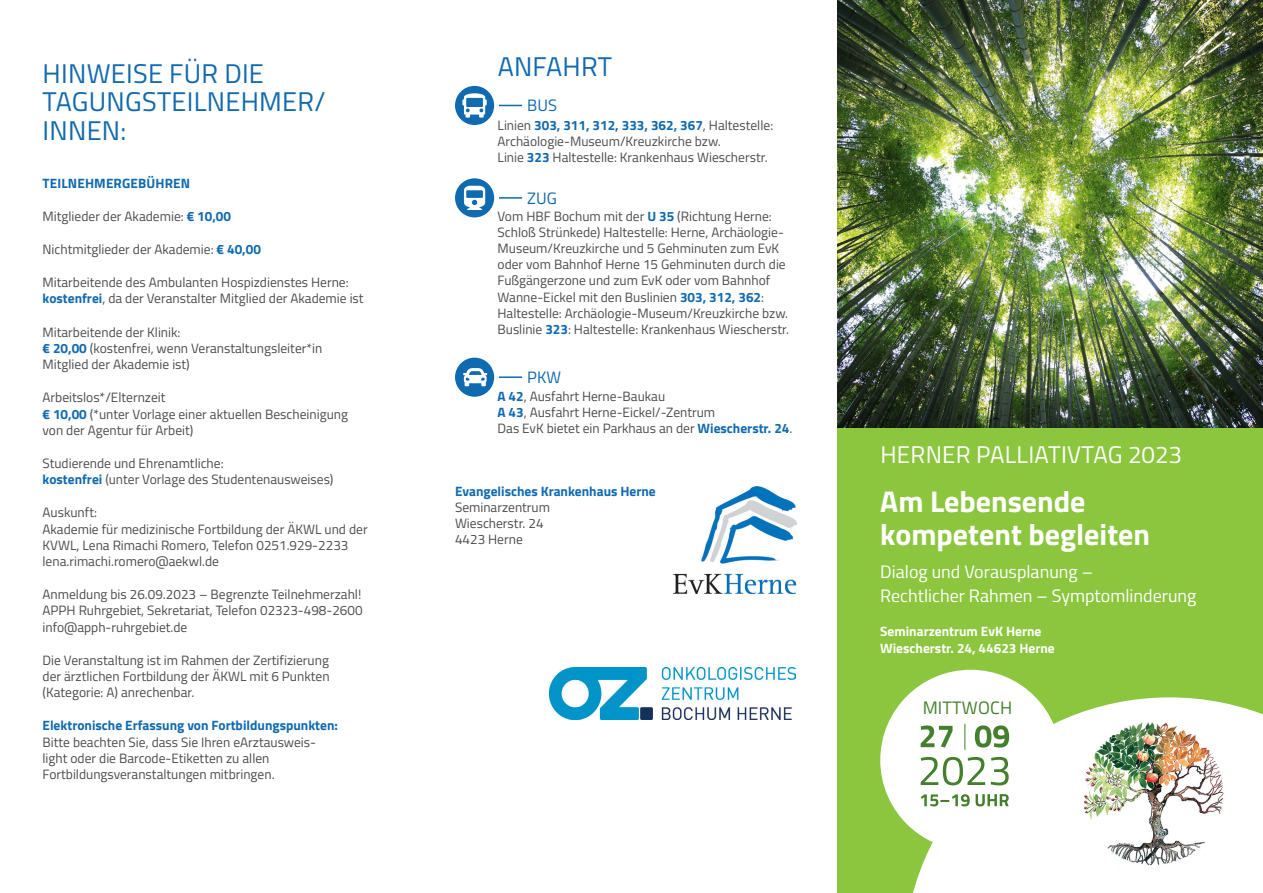
<style>
.page{position:relative;width:1263px;height:893px;background:#fff}
.page>*{position:absolute;margin:0;border:0;box-sizing:border-box;transform-origin:0 0}
.t1{font:700 30px/33px "Titillium Web";color:#fff}
.t2{font:27px/28.5px "Titillium Web";letter-spacing:.01em;color:#106ab0}
.t3{font:24.15px "Titillium Web";letter-spacing:.01em;color:#fff}
.t4{font:18px/24px "Titillium Web";color:#fff}
.t5{font:18px "Titillium Web";letter-spacing:.01em;color:#437f2c}
.t6{font:16.5px "Titillium Web";letter-spacing:.005em;color:#106ab0}
.t7{font:13.5px/16.2px "Titillium Web";color:#4b4c4d}
.t8{font:700 13.5px "Titillium Web";color:#106ab0}
.t9{font:700 13.5px/16.2px "Titillium Web";color:#fff}
.s1{font-weight:700;color:#106ab0}
</style>
<div class="page">
<div style="left:838px;top:0;width:425px;height:893px;background:#8bc63e"></div>
<img style="left:838px;top:0;width:425px;height:428px">
<div style="left:455px;top:86px;width:39px;height:39px;background:#106ab0;border-radius:50%"></div>
<svg style="left:462px;top:93px;width:25px;height:25px"></svg>
<svg style="left:499px;top:105px;width:23px;height:1px"></svg>
<div style="left:455px;top:178px;width:39px;height:39px;background:#106ab0;border-radius:50%"></div>
<svg style="left:464px;top:186px;width:21px;height:24px"></svg>
<hr style="left:499px;top:197px;width:23px;height:2px;background:#106ab0">
<div style="left:455px;top:358px;width:39px;height:39px;background:#106ab0;border-radius:50%"></div>
<svg style="left:463px;top:368px;width:24px;height:18px"></svg>
<hr style="left:499px;top:376px;width:23px;height:2px;background:#106ab0">
<img style="left:549px;top:667px;width:246px;height:52px">
<img style="left:674px;top:486px;width:122px;height:107px">
<svg style="left:909px;top:697px;width:354px;height:196px;background:#f3f9eb"></svg>
<img style="left:1077px;top:714px;width:152px;height:156px">
<div style="left:880px;top:670px;width:181px;height:180px;background:#fff;border-radius:50%"></div>
<svg style="left:921px;top:724px;width:89px;height:61px"></svg>
<svg style="left:921px;top:794px;width:88px;height:12px"></svg>
<h2 class="t2" style="left:43px;top:59px;width:284px">HINWEISE FÜR DIE<br>TAGUNGSTEILNEHMER/<br>INNEN:</h2>
<p class="t8" style="left:43px;top:176px;width:149px">TEILNEHMERGEBÜHREN</p>
<p class="t7" style="left:43px;top:208px;width:190px">Mitglieder der Akademie: <span class="s1">€ 10,00</span></p>
<p class="t7" style="left:43px;top:241px;width:220px">Nichtmitglieder der Akademie: <span class="s1">€ 40,00</span></p>
<p class="t7" style="left:43px;top:275px;width:323px">Mitarbeitende des Ambulanten Hospizdienstes Herne: <span class="s1">kostenfrei</span>, da der Veranstalter Mitglied der Akademie ist</p>
<p class="t7" style="left:43px;top:324px;width:281px">Mitarbeitende der Klinik:<br><span class="s1">€ 20,00</span> (kostenfrei, wenn Veranstaltungsleiter*in<br>Mitglied der Akademie ist)</p>
<p class="t7" style="left:43px;top:390px;width:307px">Arbeitslos*/Elternzeit<br><span class="s1">€ 10,00</span> (*unter Vorlage einer aktuellen Bescheinigung von der Agentur für Arbeit)</p>
<p class="t7" style="left:43px;top:455px;width:292px">Studierende und Ehrenamtliche:<br><span class="s1">kostenfrei</span> (unter Vorlage des Studentenausweises)</p>
<p class="t7" style="left:43px;top:505px;width:327px">Auskunft:<br>Akademie für medizinische Fortbildung der ÄKWL und der KVWL, Lena Rimachi Romero, Telefon 0251.929-2233 lena.rimachi.romero@aekwl.de</p>
<p class="t7" style="left:43px;top:587px;width:322px;text-align:justify">Anmeldung bis 26.09.2023 – Begrenzte Teilnehmerzahl!<br>APPH Ruhrgebiet, Sekretariat, Telefon 02323-498-2600 info@apph-ruhrgebiet.de</p>
<p class="t7" style="left:43px;top:652px;width:289px;text-align:justify">Die Veranstaltung ist im Rahmen der Zertifizierung der ärztlichen Fortbildung der ÄKWL mit 6 Punkten (Kategorie: A) anrechenbar.</p>
<p class="t8" style="left:43px;top:718px;width:297px">Elektronische Erfassung von Fortbildungspunkten:</p>
<p class="t7" style="left:43px;top:734px;width:275px">Bitte beachten Sie, dass Sie Ihren eArztausweis&shy;light oder die Barcode-Etiketten zu allen<br>Fortbildungsveranstaltungen mitbringen.</p>
<h2 class="t2" style="left:498px;top:52px;width:116px">ANFAHRT</h2>
<p class="t6" style="left:527px;top:96px;width:32px">BUS</p>
<p class="t7" style="left:497px;top:117px;width:277px">Linien <span class="s1">303, 311, 312, 333, 362, 367</span>, Haltestelle:<br>Archäologie-Museum/Kreuzkirche bzw.<br>Linie <span class="s1">323</span> Haltestelle: Krankenhaus Wiescherstr.</p>
<p class="t6" style="left:527px;top:189px;width:31px">ZUG</p>
<p class="t7" style="left:497px;top:208px;width:293px">Vom HBF Bochum mit der <span class="s1">U 35</span> (Richtung Herne:<br>Schloß Strünkede) Haltestelle: Herne, Archäologie-Museum/Kreuzkirche und 5 Gehminuten zum EvK oder vom Bahnhof Herne 15 Gehminuten durch die Fußgängerzone und zum EvK oder vom Bahnhof Wanne-Eickel mit den Buslinien <span class="s1">303, 312, 362</span>:<br>Haltestelle: Archäologie-Museum/Kreuzkirche bzw.<br>Buslinie <span class="s1">323</span>: Haltestelle: Krankenhaus Wiescherstr.</p>
<p class="t6" style="left:527px;top:368px;width:36px">PKW</p>
<p class="t7" style="left:497px;top:388px;width:296px"><span class="s1">A 42</span>, Ausfahrt Herne-Baukau<br><span class="s1">A 43</span>, Ausfahrt Herne-Eickel/-Zentrum<br>Das EvK bietet ein Parkhaus an der <span class="s1">Wiescherstr. 24</span>.</p>
<p class="t8" style="left:455px;top:484px;width:202px">Evangelisches Krankenhaus Herne</p>
<p class="t7" style="left:455px;top:499px;width:97px">Seminarzentrum<br>Wiescherstr. 24<br>4423 Herne</p>
<h3 class="t3" style="left:880px;top:441px;width:303px">HERNER PALLIATIVTAG 2023</h3>
<h1 class="t1" style="left:880px;top:485px;width:271px">Am Lebensende kompetent begleiten</h1>
<h3 class="t4" style="left:880px;top:560px;width:318px">Dialog und Vorausplanung –<br>Rechtlicher Rahmen – Symptomlinderung</h3>
<p class="t9" style="left:880px;top:624px;width:176px">Seminarzentrum EvK Herne<br>Wiescherstr. 24, 44623 Herne</p>
<h3 class="t5" style="left:923px;top:697px;width:91px">MITTWOCH</h3>
</div>
